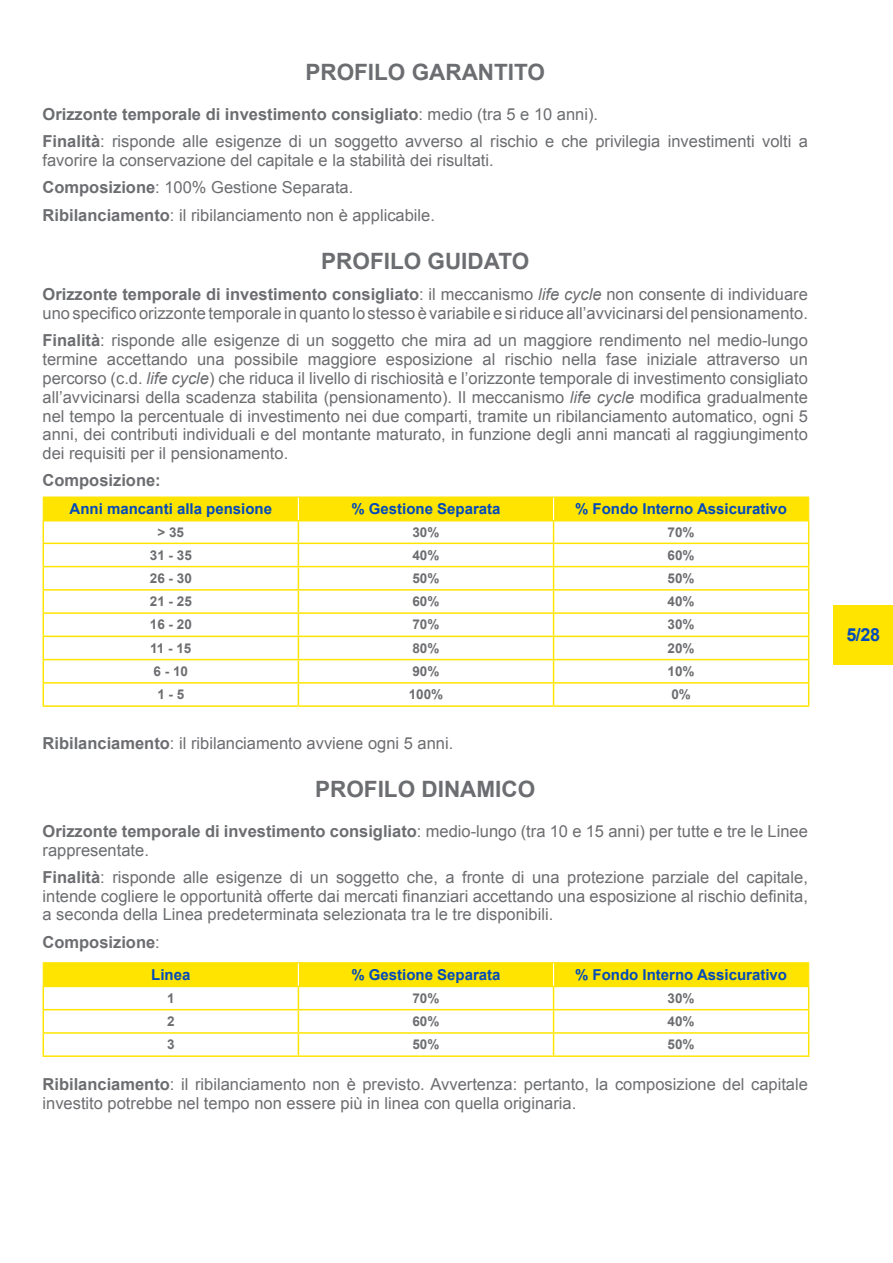
<style>
.page{position:relative;width:893px;height:1263px;background:#fff}
.page>*{position:absolute;margin:0;border:0;box-sizing:border-box;transform-origin:0 0}
._06__Titolo_grigio_M_M{font:700 22.5px "Arial";color:#6c6d70}
.t1{font:700 18px "Arial";color:#004aba}
.TESTI{font:16.5px/18.8px "Arial";color:#6c6d70}
.TESTI-2{font:700 16.5px "Arial";color:#6c6d70}
.TESTO_TABELLA_INTESTAZIONE{font:700 15px "Arial";color:#004aba}
.TABELLA_TESTI_CORPO{font:700 13.5px "Arial";color:#6c6d70}
.s1{font-weight:400}
.s2{font-weight:700}
.s3{font-style:italic}
</style>
<div class="page">
<div style="left:833px;top:605px;width:60px;height:59px;background:#ffe400"></div>
<hr style="left:43px;top:496px;width:255px;height:2px;background:#ffe400">
<hr style="left:298px;top:496px;width:256px;height:2px;background:#ffe400">
<hr style="left:554px;top:496px;width:255px;height:2px;background:#ffe400">
<hr style="left:43px;top:705px;width:255px;height:2px;background:#ffe400">
<hr style="left:298px;top:705px;width:256px;height:2px;background:#ffe400">
<hr style="left:554px;top:705px;width:255px;height:2px;background:#ffe400">
<svg style="left:43px;top:497px;width:766px;height:208px"></svg>
<hr style="left:43px;top:962px;width:255px;height:1px;background:#ffe400">
<hr style="left:298px;top:962px;width:256px;height:1px;background:#ffe400">
<hr style="left:554px;top:962px;width:255px;height:1px;background:#ffe400">
<hr style="left:43px;top:1055px;width:255px;height:2px;background:#ffe400">
<hr style="left:298px;top:1055px;width:256px;height:2px;background:#ffe400">
<hr style="left:554px;top:1055px;width:255px;height:2px;background:#ffe400">
<svg style="left:43px;top:963px;width:766px;height:92px"></svg>
<p class="_06__Titolo_grigio_M_M" style="left:305px;top:57px;width:241px">PROFILO GARANTITO</p>
<p class="TESTI-2" style="left:43px;top:104px;width:557px">Orizzonte temporale di investimento consigliato<span class="s1">: medio (tra 5 e 10 anni).</span></p>
<p class="TESTI" style="left:43px;top:132px;width:767px"><span class="s2">Finalità</span>: risponde alle esigenze di un soggetto avverso al rischio e che privilegia investimenti volti a favorire la conservazione del capitale e la stabilità dei risultati.</p>
<p class="TESTI" style="left:43px;top:178px;width:312px"><span class="s2">Composizione</span>: 100% Gestione Separata.</p>
<p class="TESTI" style="left:43px;top:206px;width:394px"><span class="s2">Ribilanciamento</span>: il ribilanciamento non è applicabile.</p>
<p class="_06__Titolo_grigio_M_M" style="left:321px;top:246px;width:209px">PROFILO GUIDATO</p>
<p class="TESTI" style="left:43px;top:285px;width:767px"><span class="s2">Orizzonte temporale di investimento consigliato</span>: il meccanismo <span class="s3">life cycle</span> non consente di individuare uno specifico orizzonte temporale in quanto lo stesso è variabile e si riduce all’avvicinarsi del pensionamento.</p>
<p class="TESTI" style="left:43px;top:331px;width:767px;text-align:justify"><span class="s2">Finalità</span>: risponde alle esigenze di un soggetto che mira ad un maggiore rendimento nel medio-lungo termine accettando una possibile maggiore esposizione al rischio nella fase iniziale attraverso un percorso (c.d. <span class="s3">life cycle</span>) che riduca il livello di rischiosità e l’orizzonte temporale di investimento consigliato all’avvicinarsi della scadenza stabilita (pensionamento). Il meccanismo <span class="s3">life cycle</span> modifica gradualmente nel tempo la percentuale di investimento nei due comparti, tramite un ribilanciamento automatico, ogni 5 anni, dei contributi individuali e del montante maturato, in funzione degli anni mancati al raggiungimento dei requisiti per il pensionamento.</p>
<p class="TESTI-2" style="left:43px;top:470px;width:120px">Composizione:</p>
<p class="TESTO_TABELLA_INTESTAZIONE" style="left:70px;top:499px;width:204px">Anni mancanti alla pensione</p>
<p class="TESTO_TABELLA_INTESTAZIONE" style="left:351px;top:499px;width:151px">% Gestione Separata</p>
<p class="TESTO_TABELLA_INTESTAZIONE" style="left:575px;top:499px;width:213px">% Fondo Interno Assicurativo</p>
<p class="TABELLA_TESTI_CORPO" style="left:158px;top:523px;width:28px">&gt; 35</p>
<p class="TABELLA_TESTI_CORPO" style="left:412px;top:523px;width:29px">30%</p>
<p class="TABELLA_TESTI_CORPO" style="left:668px;top:523px;width:29px">70%</p>
<p class="TABELLA_TESTI_CORPO" style="left:150px;top:546px;width:44px">31 - 35</p>
<p class="TABELLA_TESTI_CORPO" style="left:412px;top:546px;width:29px">40%</p>
<p class="TABELLA_TESTI_CORPO" style="left:668px;top:546px;width:29px">60%</p>
<p class="TABELLA_TESTI_CORPO" style="left:150px;top:569px;width:44px">26 - 30</p>
<p class="TABELLA_TESTI_CORPO" style="left:412px;top:569px;width:29px">50%</p>
<p class="TABELLA_TESTI_CORPO" style="left:668px;top:569px;width:29px">50%</p>
<p class="TABELLA_TESTI_CORPO" style="left:150px;top:592px;width:44px">21 - 25</p>
<p class="TABELLA_TESTI_CORPO" style="left:412px;top:592px;width:29px">60%</p>
<p class="TABELLA_TESTI_CORPO" style="left:668px;top:592px;width:29px">40%</p>
<p class="TABELLA_TESTI_CORPO" style="left:150px;top:616px;width:44px">16 - 20</p>
<p class="TABELLA_TESTI_CORPO" style="left:412px;top:616px;width:29px">70%</p>
<p class="TABELLA_TESTI_CORPO" style="left:668px;top:616px;width:29px">30%</p>
<p class="TABELLA_TESTI_CORPO" style="left:150px;top:639px;width:43px">11 - 15</p>
<p class="TABELLA_TESTI_CORPO" style="left:412px;top:639px;width:29px">80%</p>
<p class="TABELLA_TESTI_CORPO" style="left:668px;top:639px;width:29px">20%</p>
<p class="TABELLA_TESTI_CORPO" style="left:154px;top:662px;width:36px">6 - 10</p>
<p class="TABELLA_TESTI_CORPO" style="left:412px;top:662px;width:29px">90%</p>
<p class="TABELLA_TESTI_CORPO" style="left:668px;top:662px;width:29px">10%</p>
<p class="TABELLA_TESTI_CORPO" style="left:157px;top:685px;width:29px">1 - 5</p>
<p class="TABELLA_TESTI_CORPO" style="left:409px;top:685px;width:36px">100%</p>
<p class="TABELLA_TESTI_CORPO" style="left:671px;top:685px;width:21px">0%</p>
<p class="TESTI" style="left:43px;top:734px;width:412px"><span class="s2">Ribilanciamento</span>: il ribilanciamento avviene ogni 5 anni.</p>
<p class="_06__Titolo_grigio_M_M" style="left:315px;top:774px;width:222px">PROFILO DINAMICO</p>
<p class="TESTI" style="left:43px;top:822px;width:767px"><span class="s2">Orizzonte temporale di investimento consigliato</span>: medio-lungo (tra 10 e 15 anni) per tutte e tre le Linee rappresentate.</p>
<p class="TESTI" style="left:43px;top:868px;width:767px;text-align:justify"><span class="s2">Finalità</span>: risponde alle esigenze di un soggetto che, a fronte di una protezione parziale del capitale, intende cogliere le opportunità offerte dai mercati finanziari accettando una esposizione al rischio definita, a seconda della Linea predeterminata selezionata tra le tre disponibili.</p>
<p class="TESTI-2" style="left:43px;top:931px;width:119px">Composizione<span class="s1">:</span></p>
<p class="TESTO_TABELLA_INTESTAZIONE" style="left:151px;top:965px;width:41px">Linea</p>
<p class="TESTO_TABELLA_INTESTAZIONE" style="left:351px;top:965px;width:151px">% Gestione Separata</p>
<p class="TESTO_TABELLA_INTESTAZIONE" style="left:575px;top:965px;width:213px">% Fondo Interno Assicurativo</p>
<p class="TABELLA_TESTI_CORPO" style="left:167px;top:989px;width:9px">1</p>
<p class="TABELLA_TESTI_CORPO" style="left:412px;top:989px;width:29px">70%</p>
<p class="TABELLA_TESTI_CORPO" style="left:668px;top:989px;width:29px">30%</p>
<p class="TABELLA_TESTI_CORPO" style="left:167px;top:1012px;width:9px">2</p>
<p class="TABELLA_TESTI_CORPO" style="left:412px;top:1012px;width:29px">60%</p>
<p class="TABELLA_TESTI_CORPO" style="left:668px;top:1012px;width:29px">40%</p>
<p class="TABELLA_TESTI_CORPO" style="left:167px;top:1035px;width:9px">3</p>
<p class="TABELLA_TESTI_CORPO" style="left:412px;top:1035px;width:29px">50%</p>
<p class="TABELLA_TESTI_CORPO" style="left:668px;top:1035px;width:29px">50%</p>
<p class="TESTI" style="left:43px;top:1075px;width:767px"><span class="s2">Ribilanciamento</span>: il ribilanciamento non è previsto. Avvertenza: pertanto, la composizione del capitale investito potrebbe nel tempo non essere più in linea con quella originaria.</p>
<p class="t1" style="left:846px;top:623px;width:35px">5/28</p>
</div>
